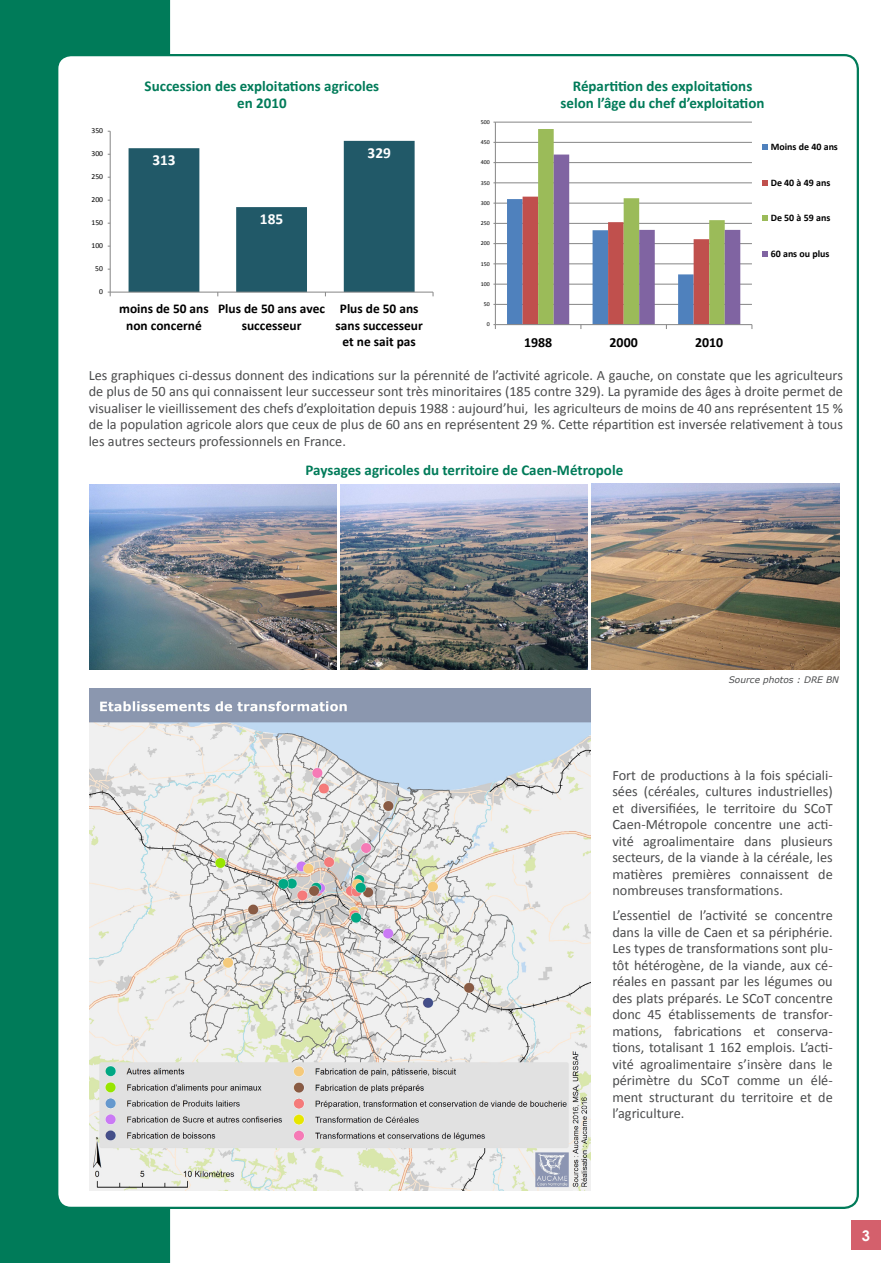
<style>
.page{position:relative;width:893px;height:1263px;background:#fff}
.page>*{position:absolute;margin:0;border:0;box-sizing:border-box;transform-origin:0 0}
.t1{font:700 15.3px "Calibri";color:#fff}
.t2{font:700 15px/16.5px "Calibri";color:#007b59;text-align:center}
.t3{font:700 14.7px "Century Gothic";color:#fff}
.t4{font:14.25px/16.5px "Calibri";color:#4b4c4d;text-align:justify}
.t5{font:700 13.95px "Calibri";color:#000}
.t6{font:700 13.35px/16.4px "Calibri";color:#000;text-align:center}
.t7{font:700 9.9px "Calibri";letter-spacing:-.005em;color:#000}
.t8{font:italic 9px "Verdana";color:#4b4c4d}
.t9{font:7.65px "Calibri";letter-spacing:.005em;color:#000}
.t10{font:6px "Calibri";letter-spacing:.005em;color:#000}
</style>
<div class="page">
<div style="left:851px;top:1221px;width:29px;height:29px;background:#d4606c"></div>
<div style="left:0;top:0;width:170px;height:1263px;background:#007b59"></div>
<div style="left:57px;top:55px;width:801px;height:1153px;background:#fff;border-radius:14px"></div>
<img style="left:89px;top:688px;width:502px;height:502px">
<hr style="left:110px;top:131px;width:1px;height:161px;background:#868686">
<hr style="left:110px;top:292px;width:323px;height:1px;background:#868686">
<svg style="left:129px;top:141px;width:286px;height:155px"></svg>
<hr style="left:495px;top:304px;width:257px;height:1px;background:#868686">
<hr style="left:495px;top:284px;width:257px;height:1px;background:#868686">
<hr style="left:495px;top:264px;width:257px;height:1px;background:#868686">
<hr style="left:495px;top:243px;width:257px;height:1px;background:#868686">
<hr style="left:495px;top:223px;width:257px;height:1px;background:#868686">
<hr style="left:495px;top:203px;width:257px;height:1px;background:#868686">
<hr style="left:495px;top:183px;width:257px;height:1px;background:#868686">
<hr style="left:495px;top:162px;width:257px;height:1px;background:#868686">
<hr style="left:495px;top:142px;width:257px;height:1px;background:#868686">
<hr style="left:495px;top:122px;width:257px;height:1px;background:#868686">
<hr style="left:495px;top:122px;width:1px;height:203px;background:#868686">
<hr style="left:495px;top:324px;width:257px;height:1px;background:#868686">
<svg style="left:507px;top:129px;width:233px;height:200px"></svg>
<svg style="left:763px;top:144px;width:5px;height:6px"></svg>
<svg style="left:763px;top:180px;width:5px;height:5px"></svg>
<svg style="left:763px;top:216px;width:5px;height:5px"></svg>
<svg style="left:763px;top:251px;width:5px;height:6px"></svg>
<img style="left:89px;top:485px;width:247px;height:184px">
<img style="left:341px;top:484px;width:247px;height:186px">
<img style="left:592px;top:484px;width:248px;height:185px">
<p class="t9" style="left:91px;top:126px;width:13px">350</p>
<p class="t9" style="left:91px;top:149px;width:13px">300</p>
<p class="t9" style="left:91px;top:172px;width:13px">250</p>
<p class="t9" style="left:91px;top:195px;width:13px">200</p>
<p class="t9" style="left:91px;top:218px;width:13px">150</p>
<p class="t9" style="left:91px;top:241px;width:13px">100</p>
<p class="t9" style="left:95px;top:264px;width:9px">50</p>
<p class="t9" style="left:99px;top:287px;width:5px">0</p>
<p class="t2" style="left:145px;top:78px;width:236px">Succession des exploitations agricoles en 2010</p>
<p class="t1" style="left:152px;top:150px;width:25px">313</p>
<p class="t1" style="left:260px;top:209px;width:25px">185</p>
<p class="t1" style="left:368px;top:143px;width:25px">329</p>
<p class="t6" style="left:119px;top:301px;width:91px">moins de 50 ans non concerné</p>
<p class="t6" style="left:218px;top:301px;width:108px">Plus de 50 ans avec successeur</p>
<p class="t6" style="left:336px;top:301px;width:89px">Plus de 50 ans sans successeur et ne sait pas</p>
<p class="t10" style="left:481px;top:118px;width:11px">500</p>
<p class="t10" style="left:481px;top:138px;width:11px">450</p>
<p class="t10" style="left:481px;top:159px;width:11px">400</p>
<p class="t10" style="left:481px;top:179px;width:11px">350</p>
<p class="t10" style="left:481px;top:199px;width:11px">300</p>
<p class="t10" style="left:481px;top:219px;width:11px">250</p>
<p class="t10" style="left:481px;top:240px;width:11px">200</p>
<p class="t10" style="left:481px;top:260px;width:11px">150</p>
<p class="t10" style="left:481px;top:280px;width:11px">100</p>
<p class="t10" style="left:484px;top:300px;width:8px">50</p>
<p class="t10" style="left:487px;top:321px;width:5px">0</p>
<p class="t2" style="left:561px;top:78px;width:205px">Répartition des exploitations selon l’âge du chef d’exploitation</p>
<p class="t5" style="left:524px;top:333px;width:30px">1988</p>
<p class="t5" style="left:609px;top:333px;width:30px">2000</p>
<p class="t5" style="left:695px;top:333px;width:30px">2010</p>
<p class="t7" style="left:771px;top:140px;width:69px">Moins de 40 ans</p>
<p class="t7" style="left:771px;top:176px;width:61px">De 40 à 49 ans</p>
<p class="t7" style="left:771px;top:212px;width:61px">De 50 à 59 ans</p>
<p class="t7" style="left:771px;top:247px;width:60px">60 ans ou plus</p>
<p class="t4" style="left:89px;top:367px;width:756px">Les graphiques ci-dessus donnent des indications sur la pérennité de l’activité agricole. A gauche, on constate que les agriculteurs de plus de 50 ans qui connaissent leur successeur sont très minoritaires (185 contre 329). La pyramide des âges à droite permet de visualiser le vieillissement des chefs d’exploitation depuis 1988 : aujourd’hui, les agriculteurs de moins de 40 ans représentent 15 % de la population agricole alors que ceux de plus de 60 ans en représentent 29 %. Cette répartition est inversée relativement à tous les autres secteurs professionnels en France.</p>
<p class="t2" style="left:306px;top:461px;width:319px">Paysages agricoles du territoire de Caen-Métropole</p>
<p class="t8" style="left:729px;top:673px;width:112px">Source photos : DRE BN</p>
<p class="t4" style="left:612px;top:766px;width:222px">Fort de productions à la fois spéciali&shy;sées (céréales, cultures industrielles) et diversifiées, le territoire du SCoT Caen-Métropole concentre une acti&shy;vité agroalimentaire dans plusieurs secteurs, de la viande à la céréale, les matières premières connaissent de nombreuses transformations.</p>
<p class="t4" style="left:612px;top:907px;width:222px">L’essentiel de l’activité se concentre dans la ville de Caen et sa périphérie.<br>Les types de transformations sont plu&shy;tôt hétérogène, de la viande, aux cé&shy;réales en passant par les légumes ou des plats préparés. Le SCoT concentre donc 45 établissements de transfor&shy;mations, fabrications et conserva&shy;tions, totalisant 1 162 emplois. L’acti&shy;vité agroalimentaire s’insère dans le périmètre du SCoT comme un élé&shy;ment structurant du territoire et de l’agriculture.</p>
<p class="t3" style="left:862px;top:1224px;width:10px">3</p>
</div>
